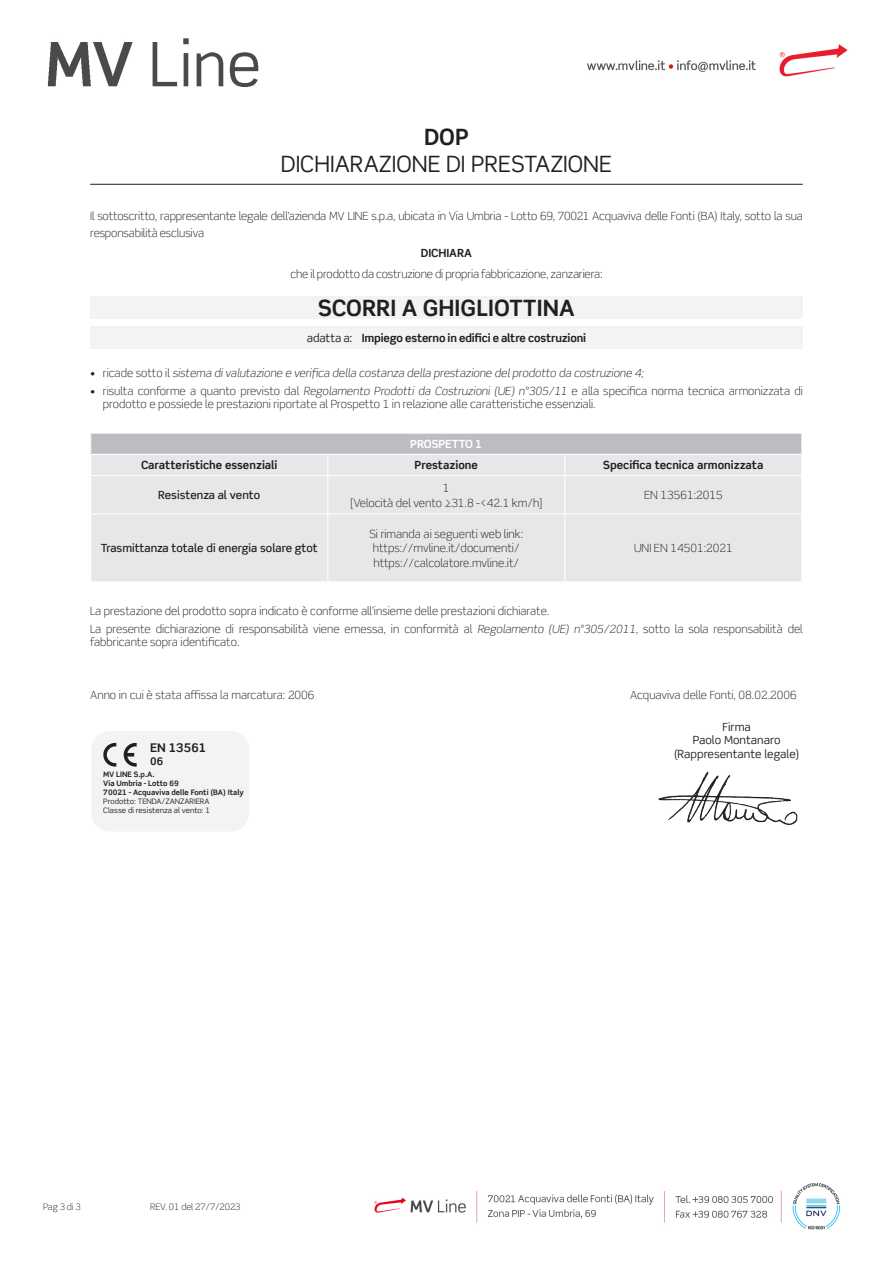
<style>
.page{position:relative;width:893px;height:1263px;background:#fff}
.page>*{position:absolute;margin:0;border:0;box-sizing:border-box;transform-origin:0 0}
.t1{font:22.5px "Scene Std";color:#231f20}
.t2{font:700 22.5px "Scene Std";color:#231f20}
.CORPO_TESTO{font:700 12px "Scene Std";color:#231f20}
.CORPO_TESTO-2{font:300 11.25px/13.5px "Scene Std";color:#231f20}
.CORPO_TESTO-3{font:700 11.25px "Scene Std";color:#231f20}
.t3{font:italic 300 11.25px "Scene Std";color:#231f20}
.CORPO_TESTO-4{font:500 11.25px "Scene Std";color:#231f20}
.CORPO_TESTO-5{font:11.25px "Scene Std";color:#231f20}
.CORPO_TESTO-6{font:700 11.25px "Scene Std";letter-spacing:-.015em;color:#fff}
.CORPO_TESTO-7{font:700 10.5px "Scene Std";color:#231f20}
.t4{font:300 9px "Scene Std";letter-spacing:-.01em;color:#231f20}
.TITOLI{font:700 7.5px "Scene Std";color:#231f20}
.CORPO_TESTO-8{font:7.5px "Scene Std";color:#231f20}
.s1{font-weight:400}
.s2{font-style:normal}
.s3{font-style:italic}
</style>
<div class="page">
<img style="left:47px;top:38px;width:801px;height:49px">
<img style="left:374px;top:1183px;width:466px;height:47px">
<div style="left:91px;top:731px;width:158px;height:100px;background:#f2f3f4;border-radius:18px"></div>
<hr style="left:90px;top:184px;width:713px;height:1px;background:#231f20">
<div style="left:90px;top:296px;width:713px;height:23px;background:#f2f3f4"></div>
<div style="left:90px;top:326px;width:713px;height:23px;background:#f2f3f4"></div>
<div style="left:91px;top:433px;width:711px;height:21px;background:#bcbdc0"></div>
<div style="left:91px;top:455px;width:710px;height:126px;background:#e6e7e9"></div>
<hr style="left:90px;top:432px;width:238px;height:2px;background:#fff">
<hr style="left:328px;top:432px;width:237px;height:2px;background:#fff">
<hr style="left:565px;top:432px;width:237px;height:2px;background:#fff">
<svg style="left:327px;top:455px;width:1px;height:20px"></svg>
<svg style="left:564px;top:455px;width:1px;height:20px"></svg>
<svg style="left:801px;top:434px;width:1px;height:20px"></svg>
<hr style="left:90px;top:475px;width:238px;height:1px;background:#fff">
<hr style="left:328px;top:475px;width:237px;height:1px;background:#fff">
<hr style="left:327px;top:476px;width:1px;height:37px;background:#fff">
<hr style="left:565px;top:475px;width:237px;height:1px;background:#fff">
<hr style="left:564px;top:476px;width:1px;height:37px;background:#fff">
<hr style="left:90px;top:513px;width:238px;height:1px;background:#fff">
<hr style="left:328px;top:513px;width:237px;height:1px;background:#fff">
<hr style="left:327px;top:514px;width:1px;height:67px;background:#fff">
<hr style="left:565px;top:513px;width:237px;height:1px;background:#fff">
<hr style="left:564px;top:514px;width:1px;height:67px;background:#fff">
<svg style="left:103px;top:743px;width:13px;height:23px"></svg>
<svg style="left:124px;top:743px;width:13px;height:23px"></svg>
<img style="left:658px;top:771px;width:140px;height:55px">
<p class="t2" style="left:424px;top:123px;width:46px">DOP</p>
<p class="t1" style="left:281px;top:150px;width:333px">DICHIARAZIONE DI PRESTAZIONE</p>
<p class="CORPO_TESTO-2" style="left:90px;top:208px;width:714px;line-height:16.5px">Il sottoscritto, rappresentante legale dell’azienda MV LINE s.p.a, ubicata in Via Umbria - Lotto 69, 70021 Acquaviva delle Fonti (BA) Italy, sotto la sua responsabilità esclusiva</p>
<p class="CORPO_TESTO-3" style="left:421px;top:246px;width:53px">DICHIARA</p>
<p class="CORPO_TESTO-2" style="left:290px;top:267px;width:314px">che il prodotto da costruzione di propria fabbricazione, zanzariera:</p>
<p class="t2" style="left:318px;top:294px;width:258px">SCORRI A GHIGLIOTTINA</p>
<p class="CORPO_TESTO-3" style="left:307px;top:331px;width:281px"><span class="s1">adatta a:</span> Impiego esterno in edifici e altre costruzioni</p>
<p class="t3" style="left:90px;top:366px;width:555px"><span class="s2">• ricade sotto il</span> sistema di valutazione e verifica della costanza della prestazione del prodotto da costruzione 4;</p>
<p class="CORPO_TESTO-2" style="left:103px;top:384px;width:701px;text-indent:-13px">• risulta conforme a quanto previsto dal <span class="s3">Regolamento Prodotti da Costruzioni (UE) n°305/11</span> e alla specifica norma tecnica armonizzata di prodotto e possiede le prestazioni riportate al Prospetto 1 in relazione alle caratteristiche essenziali.</p>
<p class="CORPO_TESTO-6" style="left:410px;top:437px;width:74px">PROSPETTO 1</p>
<p class="CORPO_TESTO-3" style="left:141px;top:458px;width:138px">Caratteristiche essenziali</p>
<p class="CORPO_TESTO-3" style="left:415px;top:458px;width:65px">Prestazione</p>
<p class="CORPO_TESTO-3" style="left:603px;top:458px;width:162px">Specifica tecnica armonizzata</p>
<p class="CORPO_TESTO-4" style="left:158px;top:488px;width:103px">Resistenza al vento</p>
<p class="CORPO_TESTO-2" style="left:443px;top:481px;width:8px">1</p>
<p class="CORPO_TESTO-2" style="left:350px;top:496px;width:195px">[Velocità del vento ≥31.8 -&lt;42.1 km/h]</p>
<p class="CORPO_TESTO-2" style="left:644px;top:488px;width:80px">EN 13561:2015</p>
<p class="CORPO_TESTO-4" style="left:101px;top:541px;width:219px">Trasmittanza totale di energia solare gtot</p>
<p class="CORPO_TESTO-2" style="left:369px;top:527px;width:155px">Si rimanda ai seguenti web link:</p>
<p class="CORPO_TESTO-2" style="left:373px;top:542px;width:148px">https://mvline.it/documenti/</p>
<p class="CORPO_TESTO-2" style="left:373px;top:556px;width:147px">https://calcolatore.mvline.it/</p>
<p class="CORPO_TESTO-2" style="left:634px;top:542px;width:100px">UNI EN 14501:2021</p>
<p class="CORPO_TESTO-2" style="left:90px;top:604px;width:461px">La prestazione del prodotto sopra indicato è conforme all’insieme delle prestazioni dichiarate.</p>
<p class="CORPO_TESTO-2" style="left:90px;top:622px;width:714px">La presente dichiarazione di responsabilità viene emessa, in conformità al <span class="s3">Regolamento (UE) n°305/2011,</span> sotto la sola responsabilità del fabbricante sopra identificato.</p>
<p class="CORPO_TESTO-2" style="left:90px;top:689px;width:226px">Anno in cui è stata affissa la marcatura: 2006</p>
<p class="CORPO_TESTO-2" style="left:630px;top:689px;width:168px">Acquaviva delle Fonti, 08.02.2006</p>
<p class="CORPO_TESTO-5" style="left:722px;top:720px;width:30px">Firma</p>
<p class="CORPO_TESTO-5" style="left:693px;top:733px;width:89px">Paolo Montanaro</p>
<p class="CORPO_TESTO-5" style="left:674px;top:747px;width:127px">(Rappresentante legale)</p>
<p class="CORPO_TESTO" style="left:150px;top:740px;width:58px">EN 13561</p>
<p class="CORPO_TESTO-7" style="left:150px;top:754px;width:15px">06</p>
<p class="TITOLI" style="left:103px;top:770px;width:53px">MV LINE S.p.A.</p>
<p class="TITOLI" style="left:103px;top:779px;width:77px">Via Umbria - Lotto 69</p>
<p class="TITOLI" style="left:103px;top:788px;width:142px">70021 - Acquaviva delle Fonti (BA) Italy</p>
<p class="CORPO_TESTO-8" style="left:103px;top:797px;width:108px">Prodotto: TENDA/ZANZARIERA</p>
<p class="CORPO_TESTO-8" style="left:103px;top:806px;width:108px">Classe di resistenza al vento: 1</p>
<p class="t4" style="left:43px;top:1201px;width:39px">Pag 3 di 3</p>
<p class="t4" style="left:150px;top:1201px;width:92px">REV. 01 del 27/7/2023</p>
</div>
